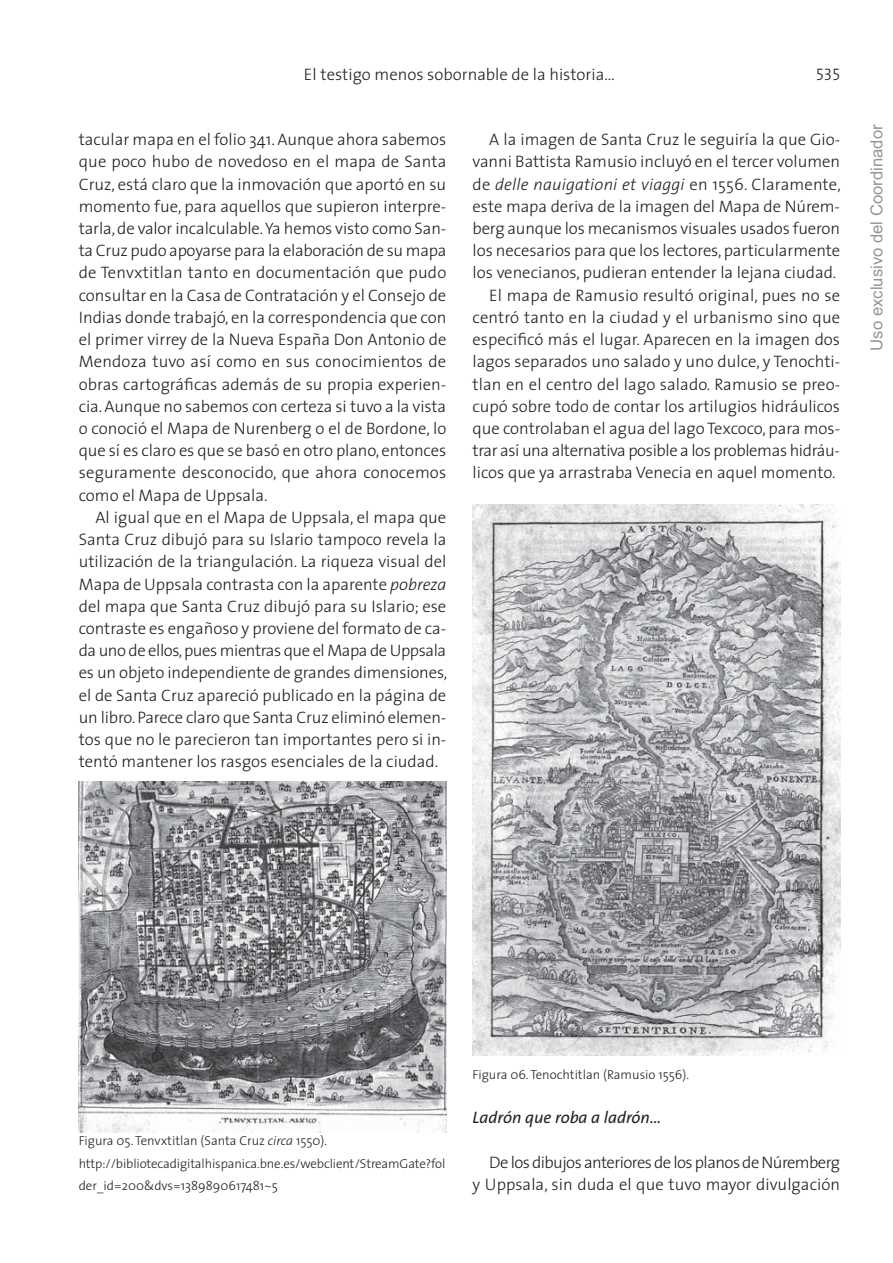
<style>
.page{position:relative;width:893px;height:1263px;background:#fff}
.page>*{position:absolute;margin:0;border:0;box-sizing:border-box;transform-origin:0 0}
.t1{font:300 16.65px/22.2px "The Sans";color:#231f20;text-align:justify}
.t2{font:300 16.65px/22.2px "The Sans";letter-spacing:-.035em;color:#231f20;text-align:right}
.t3{font:300 16.65px "The Sans";letter-spacing:-.02em;color:#231f20}
.t4{font:italic 300 16.65px "The Sans";letter-spacing:.01em;color:#231f20}
.t5{font:16.65px "Arial";color:#939598}
.t6{font:italic 16.65px "The Sans";color:#231f20}
.t7{font:16.65px "The Sans Light Caps";color:#231f20}
.t8{font:300 12.9px/22.2px "The Sans";letter-spacing:-.01em;color:#231f20}
.s1{font-style:italic}
.s2{font-style:normal}
</style>
<div class="page">
<img style="left:79px;top:781px;width:367px;height:351px">
<img style="left:473px;top:504px;width:367px;height:552px">
<p class="t1" style="left:304px;top:65px;width:312px">El testigo menos sobornable de la historia…</p>
<p class="t7" style="left:816px;top:61px;width:26px">535</p>
<p class="t1" style="left:79px;top:130px;width:369px">tacular mapa en el folio 341. Aunque ahora sabemos que poco hubo de novedoso en el mapa de Santa Cruz, está claro que la inmovación que aportó en su momento fue, para aquellos que supieron interpre&shy;tarla, de valor incalculable. Ya hemos visto como San - ta Cruz pudo apoyarse para la elaboración de su mapa de Tenvxtitlan tanto en documentación que pudo consultar en la Casa de Contratación y el Consejo de Indias donde trabajó, en la correspondencia que con el primer virrey de la Nueva España Don Antonio de Mendoza tuvo así como en sus conocimientos de obras cartográficas además de su propia experien&shy;cia. Aunque no sabemos con certeza si tuvo a la vista o conoció el Mapa de Nurenberg o el de Bordone, lo que sí es claro es que se basó en otro plano, entonces seguramente desconocido, que ahora conocemos como el Mapa de Uppsala.</p>
<p class="t1" style="left:79px;top:508px;width:370px;text-indent:17px">Al igual que en el Mapa de Uppsala, el mapa que Santa Cruz dibujó para su Islario tampoco revela la utilización de la triangulación. La riqueza visual del Mapa de Uppsala contrasta con la aparente <span class="s1">pobreza </span>del mapa que Santa Cruz dibujó para su Islario; ese contraste es engañoso y proviene del formato de ca - da uno de ellos, pues mientras que el Mapa de Uppsala es un objeto independiente de grandes dimen siones, el de Santa Cruz apareció publicado en la página de un libro. Parece claro que Santa Cruz eliminó elemen - tos que no le parecieron tan importantes pero si in&shy;tentó mantener los rasgos esenciales de la ciudad.</p>
<p class="t1" style="left:489px;top:130px;width:352px">A la imagen de Santa Cruz le seguiría la que Gio-</p>
<p class="t1" style="left:473px;top:152px;width:369px">vanni Battista Ramusio incluyó en el tercer volumen</p>
<p class="t4" style="left:473px;top:177px;width:370px"><span class="s2">de</span> delle nauigationi et viaggi <span class="s2">en 1556. Claramente,</span></p>
<p class="t1" style="left:473px;top:197px;width:369px">este mapa deriva de la imagen del Mapa de Núrem-</p>
<p class="t1" style="left:473px;top:219px;width:369px">berg aunque los mecanismos visuales usados fueron</p>
<p class="t1" style="left:473px;top:241px;width:369px">los necesarios para que los lectores, particularmente</p>
<p class="t1" style="left:473px;top:263px;width:365px">los venecianos, pudieran entender la lejana ciudad.</p>
<p class="t1" style="left:489px;top:286px;width:352px">El mapa de Ramusio resultó original, pues no se</p>
<p class="t1" style="left:473px;top:308px;width:369px">centró tanto en la ciudad y el urbanismo sino que</p>
<p class="t1" style="left:473px;top:330px;width:369px">especificó más el lugar. Aparecen en la imagen dos</p>
<p class="t1" style="left:473px;top:352px;width:369px">lagos separados uno salado y uno dulce, y Tenochti-</p>
<p class="t1" style="left:473px;top:375px;width:369px">tlan en el centro del lago salado. Ramusio se preo-</p>
<p class="t1" style="left:473px;top:397px;width:369px">cupó sobre todo de contar los artilugios hidráulicos</p>
<p class="t1" style="left:473px;top:419px;width:369px">que controlaban el agua del lago Texcoco, para mos -</p>
<p class="t3" style="left:473px;top:444px;width:369px">trar así una alternativa posible a los problemas hidráu -</p>
<p class="t1" style="left:473px;top:463px;width:364px">licos que ya arrastraba Venecia en aquel momento.</p>
<p class="t5" style="left:867px;top:351px;width:228px;rotate:-90deg">Uso exclusivo del Coordinador</p>
<p class="t8" style="left:79px;top:1131px;width:368px">Figura 05. Tenvxtitlan (Santa Cruz <span class="s1">circa</span> 1550). http://bibliotecadigitalhispanica.bne.es/webclient/StreamGate?fol der_id=200&amp;dvs=1389890617481~5</p>
<p class="t8" style="left:473px;top:1064px;width:218px">Figura 06. Tenochtitlan (Ramusio 1556).</p>
<p class="t6" style="left:473px;top:1111px;width:190px">Ladrón que roba a ladrón…</p>
<p class="t2" style="left:473px;top:1153px;width:369px">De los dibujos anteriores de los planos de Núremberg<br>y Uppsala, sin duda el que tuvo mayor divulgación</p>
</div>
